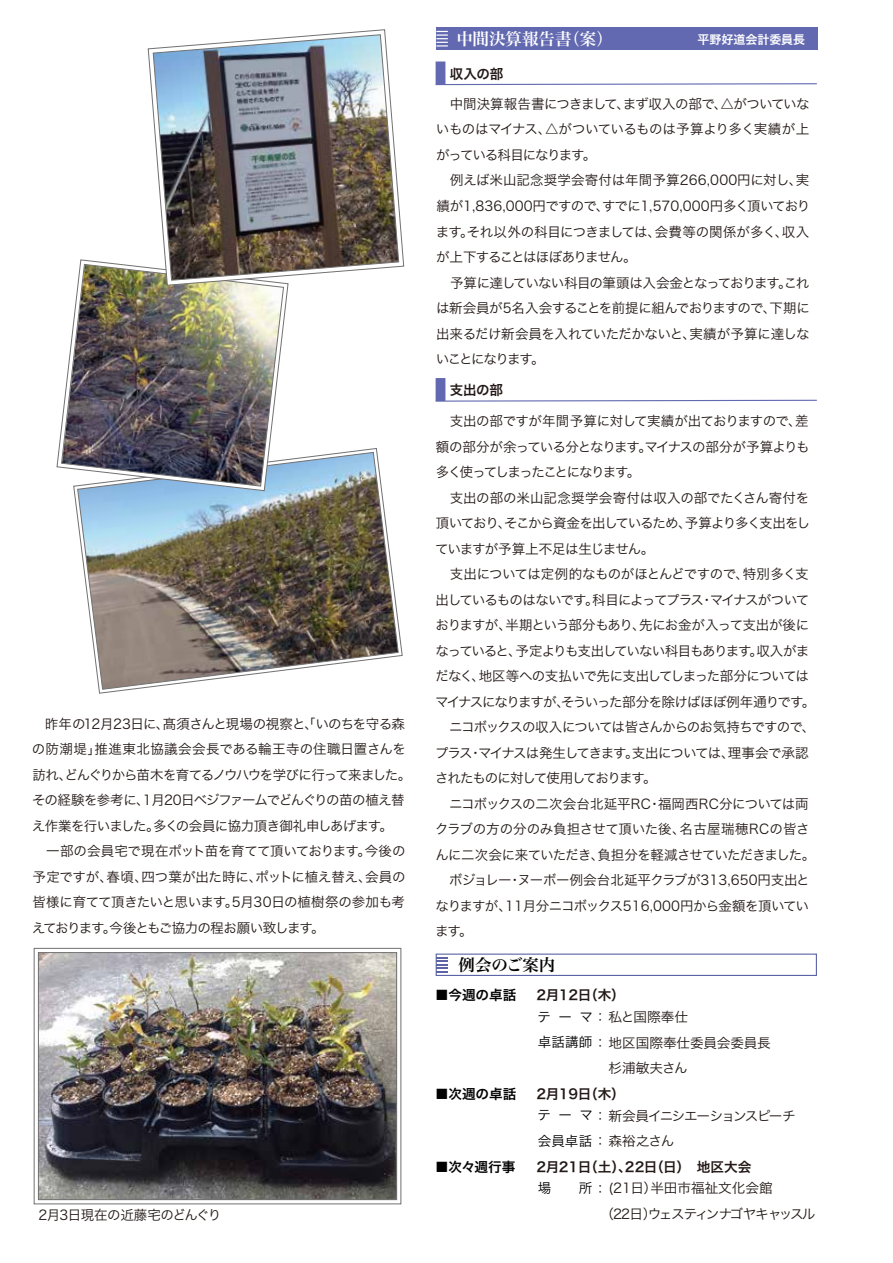
<style>
.page{position:relative;width:893px;height:1263px;background:#fff}
.page>*{position:absolute;margin:0;border:0;box-sizing:border-box;transform-origin:0 0}
.t1{font:16.5px "Hira Min Pro W6";letter-spacing:-.005em;color:#fff}
.t2{font:16.5px "Hira Min Pro W6";letter-spacing:-.02em;color:#040000}
.t3{font:13.5px/25.5px "Hira Kaku Pro W3";letter-spacing:-.045em;color:#221815}
.t4{font:13.5px "Hira Kaku Pro W3";color:#221815}
.t5{font:13.5px "Hira Kaku Pro W6";letter-spacing:-.025em;color:#221815}
.t6{font:13.5px "Hira Kaku Pro W6";color:#221815}
.t7{font:13.5px "Hira Kaku Pro W6";letter-spacing:-.01em;color:#000}
.t8{font:13.5px "Hira Kaku Pro W3";color:#000}
.t9{font:12px "Hira Kaku Pro W6";letter-spacing:-.005em;color:#fff}
.s1{color:#000}
</style>
<div class="page">
<div style="left:436px;top:953px;width:381px;height:23px;border:1px solid #5d64a5"></div>
<svg style="left:436px;top:957px;width:11px;height:16px"></svg>
<img style="left:40px;top:954px;width:355px;height:244px">
<div style="left:34px;top:948px;width:367px;height:256px;border:1px solid #727171"></div>
<div style="left:38px;top:952px;width:359px;height:248px;border:1px solid #727171"></div>
<div style="left:436px;top:28px;width:382px;height:22px;background:#6269b0"></div>
<svg style="left:436px;top:31px;width:12px;height:16px"></svg>
<img style="left:77px;top:452px;width:322px;height:238px">
<svg style="left:57px;top:259px;width:231px;height:232px"></svg>
<img style="left:61px;top:264px;width:223px;height:222px">
<svg style="left:148px;top:29px;width:256px;height:257px"></svg>
<img style="left:153px;top:34px;width:246px;height:247px">
<svg style="left:435px;top:83px;width:382px;height:3px"></svg>
<div style="left:436px;top:61px;width:9px;height:24px;background:#6269b0"></div>
<svg style="left:435px;top:399px;width:382px;height:3px"></svg>
<div style="left:436px;top:378px;width:9px;height:23px;background:#6269b0"></div>
<p class="t3" style="left:45px;top:710px;width:362px">昨年の12月23日に、髙須さんと現場の視察と「いのちを守る森</p>
<p class="t3" style="left:32px;top:710px;width:381px;text-indent:273px">、<br>の防潮堤」推進東北協議会会長である輪王寺の住職日置さんを訪れ、どんぐりから苗木を育てるノウハウを学びに行って来ました。その経験を参考に、1月20日ベジファームでどんぐりの苗の植え替え作業を行いました。多くの会員に協力頂き御礼申しあげます。<br>　一部の会員宅で現在ポット苗を育てて頂いております。今後の予定ですが、春頃、四つ葉が出た時に、ポットに植え替え、会員の皆様に育てて頂きたいと思います。5月30日の植樹祭の参加も考えております。今後ともご協力の程お願い致します。</p>
<p class="t3" style="left:38px;top:1201px;width:184px">2月3日現在の近藤宅のどんぐり</p>
<p class="t1" style="left:456px;top:24px;width:158px">中間決算報告書（案）</p>
<p class="t9" style="left:697px;top:28px;width:109px">平野好道会計委員長</p>
<p class="t5" style="left:450px;top:61px;width:55px">収入の部</p>
<p class="t3" style="left:436px;top:90px;width:376px">　中間決算報告書につきまして、まず収入の部で、△がついていないものはマイナス、△がついているものは予算より多く実績が上がっている科目になります。<br>　例えば米山記念奨学会寄付は年間予算266,000円に対し、実績が1,836,000円ですので、すでに1,570,000円多く頂いております。それ以外の科目につきましては、会費等の関係が多く、収入が上下することはほぼありません。<br>　予算に達していない科目の筆頭は入会金となっております。これは新会員が5名入会することを前提に組んでおりますので、下期に出来るだけ新会員を入れていただかないと、実績が予算に達しないことになります。</p>
<p class="t5" style="left:450px;top:378px;width:55px">支出の部</p>
<p class="t3" style="left:435px;top:407px;width:382px">　支出の部ですが年間予算に対して実績が出ておりますので、差額の部分が余っている分となります。マイナスの部分が予算よりも多く使ってしまったことになります。<br>　支出の部の米山記念奨学会寄付は収入の部でたくさん寄付を頂いており、そこから資金を出しているため、予算より多く支出をしていますが予算上不足は生じません。<br>　支出については定例的なものがほとんどですので、特別多く支出しているものはないです。科目によってプラス・マイナスがついておりますが、半期という部分もあり、先にお金が入って支出が後になっていると、予定よりも支出していない科目もあります。収入がまだなく、地区等への支払いで先に支出してしまった部分についてはマイナスになりますが、そういった部分を除けばほぼ例年通りです。　ニコボックスの収入については皆さんからのお気持ちですので、プラス・マイナスは発生してきます。支出については、理事会で承認されたものに対して使用しております。<br>　ニコボックスの二次会台北延平RC・福岡西RC分については両クラブの方の分のみ負担させて頂いた後、名古屋瑞穂RCの皆さんに二次会に来ていただき、負担分を軽減させていただきました。　ボジョレー・ヌーボー例会台北延平クラブが313,650円支出となりますが、11月分ニコボックス516,000円から金額を頂いています。</p>
<p class="t2" style="left:459px;top:950px;width:98px">例会のご案内</p>
<p class="t7" style="left:435px;top:983px;width:83px">■今週の卓話</p>
<p class="t5" style="left:536px;top:983px;width:90px">2月12日（木）</p>
<p class="t4" style="left:537px;top:1005px;width:152px"><span class="s1">テーマ：</span>私と国際奉仕</p>
<p class="t4" style="left:538px;top:1030px;width:235px"><span class="s1">卓話講師：</span>地区国際奉仕委員会委員長</p>
<p class="t3" style="left:608px;top:1054px;width:81px">杉浦敏夫さん</p>
<p class="t5" style="left:536px;top:1081px;width:90px">2月19日（木）</p>
<p class="t3" style="left:537px;top:1102px;width:260px;line-height:24.9px"><span class="s1">テーマ：</span>新会員イニシエーションスピーチ<span class="s1">会員卓話：</span>森裕之さん</p>
<p class="t7" style="left:435px;top:1154px;width:82px">■次々週行事</p>
<p class="t6" style="left:536px;top:1154px;width:217px">2月21日（土）、22日（日）　地区大会</p>
<p class="t3" style="left:600px;top:1175px;width:217px;text-indent:-22px"><span class="s1">所：</span>(21日）半田市福祉文化会館<br>（22日）ウェスティンナゴヤキャッスル</p>
<p class="t7" style="left:435px;top:1081px;width:83px">■次週の卓話</p>
<p class="t8" style="left:538px;top:1176px;width:15px">場</p>
</div>
